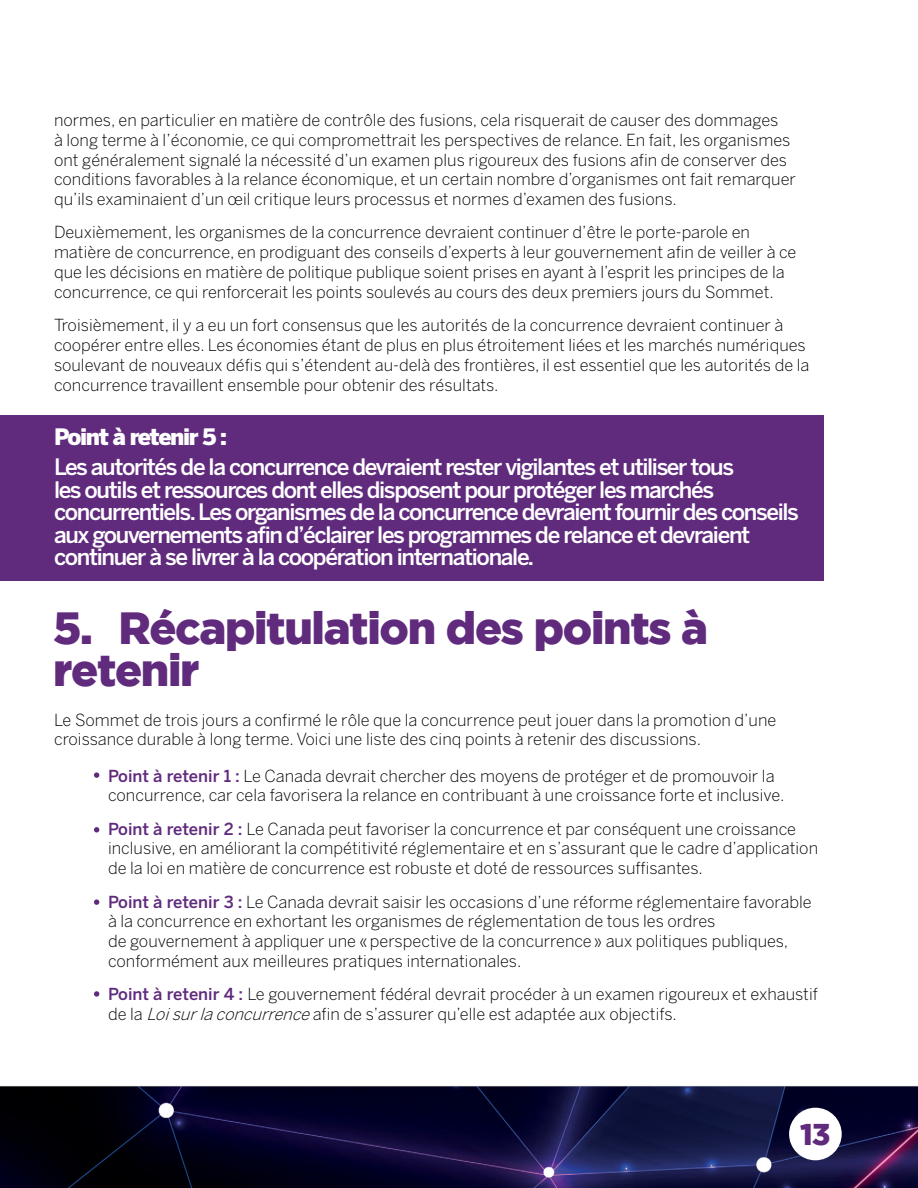
<style>
.page{position:relative;width:918px;height:1188px;background:#fff}
.page>*{position:absolute;margin:0;border:0;box-sizing:border-box;transform-origin:0 0}
.t1{font:900 45px/42px "Gotham";letter-spacing:-.03em;color:#602a7d}
.t2{font:900 30px "Gotham";color:#602a7d}
.t3{font:500 22.5px/22.5px "Benton Sans";letter-spacing:-.06em;color:#fff}
.t4{font:900 22.5px "Benton Sans";letter-spacing:-.06em;color:#fff}
.t5{font:300 16.5px/19.8px "Benton Sans";color:#000}
.s1{font-weight:500;color:#602a7d}
.s2{font-style:italic}
</style>
<div class="page">
<img style="left:0;top:774px;width:918px;height:414px">
<div style="left:0;top:415px;width:824px;height:166px;background:#602a7d"></div>
<svg style="left:94px;top:772px;width:5px;height:6px"></svg>
<svg style="left:94px;top:827px;width:5px;height:6px"></svg>
<svg style="left:94px;top:899px;width:5px;height:6px"></svg>
<svg style="left:94px;top:991px;width:5px;height:6px"></svg>
<div style="left:789px;top:1108px;width:53px;height:52px;background:#fff;border-radius:50%"></div>
<p class="t5" style="left:54px;top:110px;width:743px">normes, en particulier en matière de contrôle des fusions, cela risquerait de causer des dommages<br>à long terme à l’économie, ce qui compromettrait les perspectives de relance. En fait, les organismes ont généralement signalé la nécessité d’un examen plus rigoureux des fusions afin de conserver des conditions favorables à la relance économique, et un certain nombre d’organismes ont fait remarquer qu’ils examinaient d’un œil critique leurs processus et normes d’examen des fusions.</p>
<p class="t5" style="left:54px;top:222px;width:744px">Deuxièmement, les organismes de la concurrence devraient continuer d’être le porte-parole en matière de concurrence, en prodiguant des conseils d’experts à leur gouvernement afin de veiller à ce que les décisions en matière de politique publique soient prises en ayant à l’esprit les principes de la concurrence, ce qui renforcerait les points soulevés au cours des deux premiers jours du Sommet.</p>
<p class="t5" style="left:54px;top:315px;width:757px">Troisièmement, il y a eu un fort consensus que les autorités de la concurrence devraient continuer à coopérer entre elles. Les économies étant de plus en plus étroitement liées et les marchés numériques soulevant de nouveaux défis qui s’étendent au-delà des frontières, il est essentiel que les autorités de la concurrence travaillent ensemble pour obtenir des résultats.</p>
<h3 class="t4" style="left:54px;top:424px;width:175px">Point à retenir 5 :</h3>
<p class="t3" style="left:54px;top:456px;width:747px">Les autorités de la concurrence devraient rester vigilantes et utiliser tous<br>les outils et ressources dont elles disposent pour protéger les marchés concurrentiels. Les organismes de la concurrence devraient fournir des conseils aux gouvernements afin d’éclairer les programmes de relance et devraient continuer à se livrer à la coopération internationale.</p>
<h1 class="t1" style="left:53px;top:606px;width:657px">5. Récapitulation des points à retenir</h1>
<p class="t5" style="left:54px;top:710px;width:724px">Le Sommet de trois jours a confirmé le rôle que la concurrence peut jouer dans la promotion d’une croissance durable à long terme. Voici une liste des cinq points à retenir des discussions.</p>
<p class="t5" style="left:108px;top:765px;width:678px"><span class="s1">Point à retenir 1 :</span> Le Canada devrait chercher des moyens de protéger et de promouvoir la concurrence, car cela favorisera la relance en contribuant à une croissance forte et inclusive.</p>
<p class="t5" style="left:108px;top:819px;width:712px"><span class="s1">Point à retenir 2 :</span> Le Canada peut favoriser la concurrence et par conséquent une croissance inclusive, en améliorant la compétitivité réglementaire et en s’assurant que le cadre d’application de la loi en matière de concurrence est robuste et doté de ressources suffisantes.</p>
<p class="t5" style="left:108px;top:891px;width:705px"><span class="s1">Point à retenir 3 :</span> Le Canada devrait saisir les occasions d’une réforme réglementaire favorable à la concurrence en exhortant les organismes de réglementation de tous les ordres<br>de gouvernement à appliquer une «perspective de la concurrence» aux politiques publiques, conformément aux meilleures pratiques internationales.</p>
<p class="t5" style="left:108px;top:984px;width:711px"><span class="s1">Point à retenir 4 :</span> Le gouvernement fédéral devrait procéder à un examen rigoureux et exhaustif de la <span class="s2">Loisurlaconcurrence</span>afin de s’assurer qu’elle est adaptée aux objectifs.</p>
<h2 class="t2" style="left:800px;top:1117px;width:32px">13</h2>
</div>
